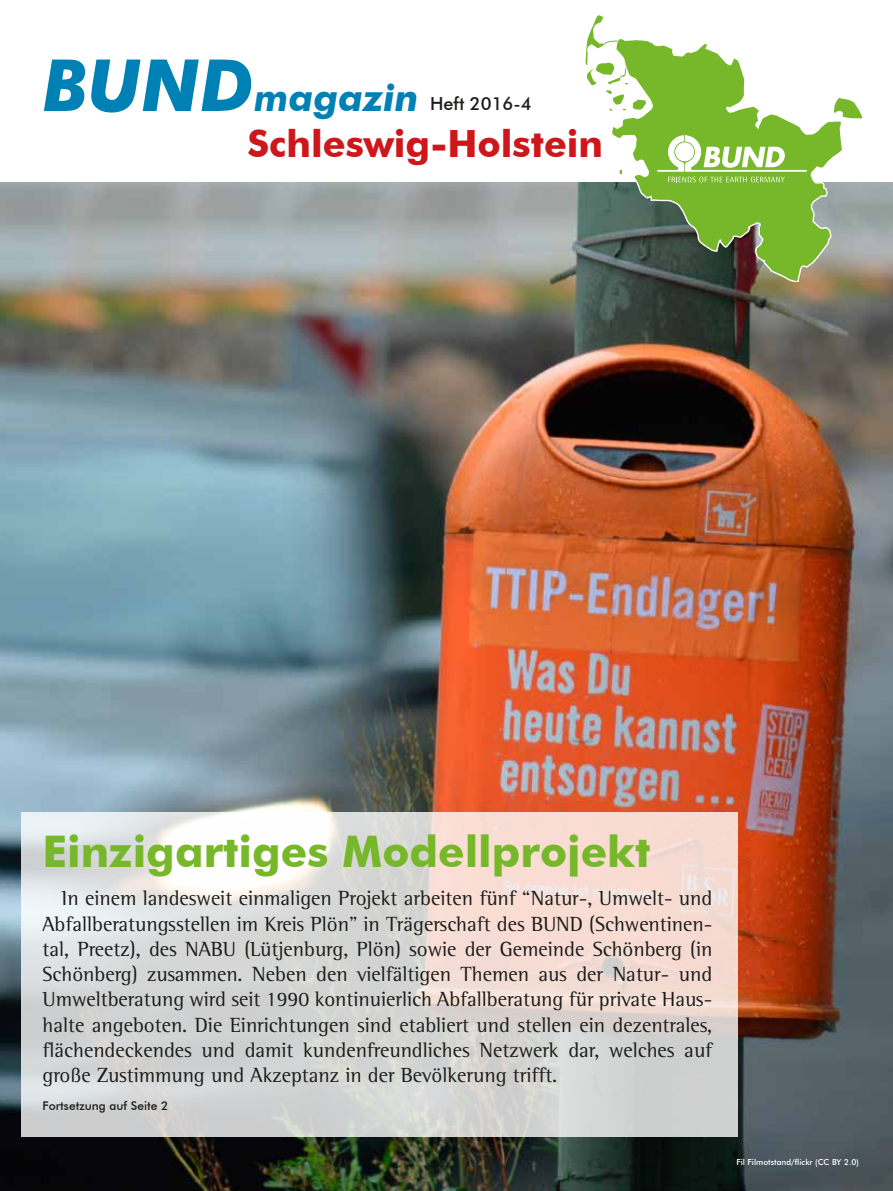
<style>
.page{position:relative;width:893px;height:1191px;background:#fff}
.page>*{position:absolute;margin:0;border:0;box-sizing:border-box;transform-origin:0 0}
.t1{font:700 43.5px "Futura BT";color:#76b82a}
.t2{font:700 37.5px/45.8px "Futura BT";color:#cd171a}
.t3{font:21px/25.2px "Agfa Rotis Semi Serif";color:#1d1d1b;text-align:justify}
.t4{font:500 18px "Futura BT";color:#1d1d1b}
.t5{font:500 12px "Futura BT";color:#1d1d1b}
.t6{font:500 8.25px "Futura BT";color:#fff}
.s1{font-style:italic;font-size:72px;color:#0081b6}
.s2{font-style:italic;color:#0081b6}
</style>
<div class="page">
<img style="left:0;top:182px;width:893px;height:1009px">
<svg style="left:21px;top:812px;width:717px;height:324px;background:#e0dad8"></svg>
<svg style="left:844px;top:99px;width:18px;height:19px"></svg>
<svg style="left:610px;top:41px;width:234px;height:241px"></svg>
<svg style="left:585px;top:15px;width:61px;height:96px"></svg>
<svg style="left:658px;top:136px;width:148px;height:35px"></svg>
<svg style="left:668px;top:177px;width:117px;height:5px"></svg>
<h2 class="t2" style="left:247px;top:75px;width:357px;text-indent:-205px"><span class="s1">BUND</span><span class="s2">magazin<br></span>Schleswig-Holstein</h2>
<p class="t4" style="left:430px;top:93px;width:103px">Heft 2016-4</p>
<h1 class="t1" style="left:43px;top:824px;width:609px">Einzigartiges Modellprojekt</h1>
<p class="t3" style="left:43px;top:885px;width:671px;text-indent:19px">In einem landesweit einmaligen Projekt arbeiten fünf “Natur-, Umwelt- und Abfallberatungsstellen im Kreis Plön” in Trägerschaft des BUND (Schwentinen&shy;tal, Preetz), des NABU (Lütjenburg, Plön) sowie der Gemeinde Schönberg (in Schönberg) zusammen. Neben den vielfältigen Themen aus der Natur- und Umweltberatung wird seit 1990 kontinuierlich Abfallberatung für private Haus&shy;halte angeboten. Die Einrichtungen sind etabliert und stellen ein dezentrales, flächendeckendes und damit kundenfreundliches Netzwerk dar, welches auf große Zustimmung und Akzeptanz in der Bevölkerung trifft.</p>
<p class="t5" style="left:43px;top:1098px;width:127px">Fortsetzung auf Seite 2</p>
<p class="t6" style="left:736px;top:1157px;width:124px">Fil Filmotstand/flickr (CC BY 2.0)</p>
</div>
